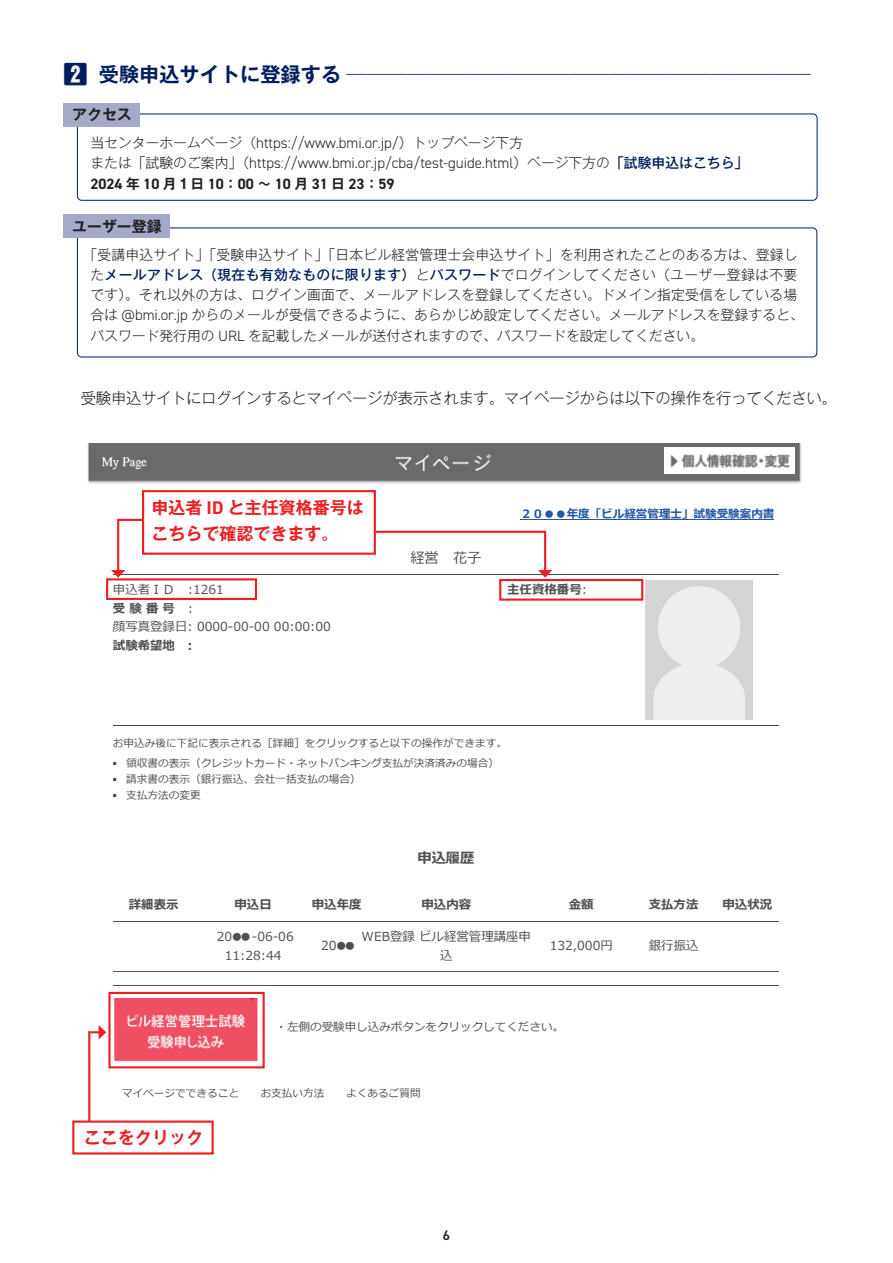
<style>
.page{position:relative;width:893px;height:1263px;background:#fff}
.page>*{position:absolute;margin:0;border:0;box-sizing:border-box;transform-origin:0 0}
.t1{font:700 20.25px "Gothic MB101 Pr 6 De";color:#011e5e}
.t2{font:700 16.95px/26.5px "Gothic MB101 Pr 6 De";color:#ee1d23}
.t3{font:300 15.45px "Gothic MB101 Pr 6";letter-spacing:-.015em;color:#231f20}
.t4{font:300 14.85px/20.2px "DIN2014";color:#231f20}
.t5{font:700 14.85px "Gothic MB101 Pr 6 De";color:#231f20}
.t6{font:14.25px "Meiryo";color:#4e4f50}
.t7{font:700 14.25px "Meiryo";color:#4e4f50}
.t8{font:300 13.8px/20.2px "Gothic MB101 Pr 6";letter-spacing:.015em;color:#231f20}
.t9{font:600 13.8px "DIN2014";color:#231f20}
.t10{font:12.45px/18.6px "Meiryo";color:#4e4f50;text-align:center}
.t11{font:700 12.45px "Meiryo";color:#4e4f50}
.t12{font:11.55px "Meiryo";color:#4e4f50}
.t13{font:700 11.55px "Meiryo";color:#2256a6}
.t14{font:10.8px "Meiryo";color:#231f20}
.t15{font:10.8px "Arial";color:#231f20}
.t16{font:10.65px/20.4px "Meiryo";color:#4e4f50;text-align:center}
.s1{font-family:"Gothic MB101 Pr 6";font-weight:800;font-size:23.4px}
.s2{font-family:"Gothic MB101 Pr 6";font-size:13.8px}
.s3{font-family:"Gothic MB101 Pr 6";font-weight:500;font-size:13.8px;color:#011e5e}
.s4{font-weight:700}
.s5{font-family:"Gothic MB101 Pr 6 De";font-weight:700;font-size:13.8px}
.s6{font-weight:500;color:#011e5e}
.s7{font-family:"DIN2014";font-size:14.85px}
.s8{font-family:"DIN2014";font-size:18.3px}
.s9{font-weight:400}
</style>
<div class="page">
<div style="left:77px;top:114px;width:740px;height:87px;border:1px solid #011e5e;border-radius:4px"></div>
<div style="left:77px;top:227px;width:740px;height:130px;border:1px solid #011e5e;border-radius:4px"></div>
<div style="left:64px;top:103px;width:76px;height:24px;background:#a5aac8"></div>
<div style="left:64px;top:215px;width:106px;height:23px;background:#a5aac8"></div>
<hr style="left:113px;top:574px;width:666px;height:1px;background:#4e4f50">
<hr style="left:113px;top:725px;width:666px;height:1px;background:#4e4f50">
<hr style="left:113px;top:921px;width:666px;height:1px;background:#4e4f50">
<hr style="left:113px;top:971px;width:666px;height:1px;background:#4e4f50">
<hr style="left:113px;top:985px;width:666px;height:1px;background:#4e4f50">
<hr style="left:520px;top:519px;width:254px;height:1px;background:#2256a6">
<img style="left:646px;top:581px;width:106px;height:138px">
<img style="left:88px;top:443px;width:714px;height:41px">
<div style="left:664px;top:447px;width:131px;height:27px;background:#fff"></div>
<div style="left:106px;top:578px;width:151px;height:22px;border:2px solid #ee1d23"></div>
<div style="left:142px;top:490px;width:234px;height:65px;border:2px solid #ee1d23"></div>
<div style="left:72px;top:1120px;width:142px;height:34px;border:2px solid #ee1d23"></div>
<div style="left:108px;top:992px;width:157px;height:76px;border:2px solid #ee1d23"></div>
<div style="left:499px;top:579px;width:144px;height:22px;border:2px solid #ee1d23"></div>
<svg style="left:111px;top:518px;width:34px;height:60px"></svg>
<svg style="left:374px;top:530px;width:178px;height:48px"></svg>
<img style="left:115px;top:998px;width:143px;height:63px">
<svg style="left:87px;top:1025px;width:19px;height:98px"></svg>
<img style="left:666px;top:448px;width:128px;height:20px">
<h1 class="t1" style="left:64px;top:58px;width:749px"><span class="s1">2</span> 受験申込サイトに登録する ───────────────────────</h1>
<p class="t5" style="left:72px;top:102px;width:61px">アクセス</p>
<p class="t4" style="left:90px;top:133px;width:659px"><span class="s2">当センターホームページ（</span>https://www.bmi.or.jp/<span class="s2">）トップページ下方<br>または「試験のご案内」（</span>https://www.bmi.or.jp/cba/test-guide.html<span class="s2">）ページ下方の</span><span class="s3">「試験申込はこちら」<br></span><span class="s4">2024</span> <span class="s5">年</span> <span class="s4">10</span> <span class="s5">月１日</span> <span class="s4">10</span><span class="s5">：</span><span class="s4">00</span> <span class="s5">～</span> <span class="s4">10</span> <span class="s5">月</span> <span class="s4">31</span> <span class="s5">日</span> <span class="s4">23</span><span class="s5">：</span><span class="s4">59</span></p>
<p class="t5" style="left:72px;top:214px;width:91px">ユーザー登録</p>
<p class="t8" style="left:90px;top:243px;width:715px;text-indent:-7px">「受講申込サイト」「受験申込サイト」「日本ビル経営管理士会申込サイト」を利用されたことのある方は、登録した<span class="s6">メールアドレス（現在も有効なものに限ります）</span>と<span class="s6">パスワード</span>でログインしてください（ユーザー登録は不要です）。それ以外の方は、ログイン画面で、メールアドレスを登録してください。ドメイン指定受信をしている場合は <span class="s7">@bmi.or.jp</span> からのメールが受信できるように、あらかじめ設定してください。メールアドレスを登録すると、パスワード発行用の <span class="s7">URL</span> を記載したメールが送付されますので、パスワードを設定してください。</p>
<p class="t15" style="left:76px;top:296px;width:86px">2022/08/17 16:15</p>
<p class="t14" style="left:416px;top:298px;width:177px">ビル経営管理士試験受験申込サイト</p>
<p class="t3" style="left:81px;top:385px;width:758px">受験申込サイトにログインするとマイページが表示されます。マイページからは以下の操作を行ってください。</p>
<p class="t2" style="left:151px;top:493px;width:214px">申込者 <span class="s8">ID</span> と主任資格番号はこちらで確認できます。</p>
<p class="t6" style="left:410px;top:550px;width:73px">経営　花子</p>
<p class="t13" style="left:520px;top:508px;width:255px">２０●●年度「ビル経営管理士」試験受験案内書</p>
<p class="t10" style="left:113px;top:580px;width:113px">申込者ＩＤ :1261</p>
<p class="t11" style="left:507px;top:582px;width:81px">主任資格番号<span class="s9">:</span></p>
<p class="t10" style="left:113px;top:599px;width:220px;text-align:left"><span class="s4">受 験 番 号</span> :<br>顔写真登録日: 0000-00-00 00:00:00</p>
<p class="t11" style="left:113px;top:638px;width:81px">試験希望地　:</p>
<p class="t16" style="left:113px;top:733px;width:396px">お申込み後に下記に表示される［詳細］をクリックすると以下の操作ができます。領収書の表示（クレジットカード・ネットバンキング支払が決済済みの場合）</p>
<p class="t16" style="left:126px;top:771px;width:236px;line-height:16px;text-align:left">請求書の表示（銀行振込、会社一括支払の場合）支払方法の変更</p>
<p class="t7" style="left:417px;top:850px;width:58px">申込履歴</p>
<p class="t11" style="left:129px;top:897px;width:51px">詳細表示</p>
<p class="t11" style="left:235px;top:897px;width:39px">申込日</p>
<p class="t11" style="left:312px;top:897px;width:51px">申込年度</p>
<p class="t11" style="left:421px;top:897px;width:51px">申込内容</p>
<p class="t11" style="left:569px;top:897px;width:26px">金額</p>
<p class="t11" style="left:649px;top:897px;width:51px">支払方法</p>
<p class="t11" style="left:722px;top:897px;width:51px">申込状況</p>
<p class="t10" style="left:217px;top:927px;width:78px">20●●-06-06<br>11:28:44</p>
<p class="t10" style="left:321px;top:936px;width:37px">20●●</p>
<p class="t10" style="left:362px;top:927px;width:171px">WEB登録 ビル経営管理講座申込</p>
<p class="t10" style="left:550px;top:936px;width:65px">132,000円</p>
<p class="t10" style="left:649px;top:936px;width:51px">銀行振込</p>
<p class="t12" style="left:275px;top:1020px;width:290px">・左側の受験申し込みボタンをクリックしてください。</p>
<p class="t16" style="left:122px;top:1083px;width:119px">マイページでできること</p>
<p class="t16" style="left:261px;top:1083px;width:65px">お支払い方法</p>
<p class="t16" style="left:346px;top:1083px;width:76px">よくあるご質問</p>
<p class="t2" style="left:84px;top:1123px;width:121px">ここをクリック</p>
<p class="t9" style="left:443px;top:1226px;width:9px">6</p>
</div>
